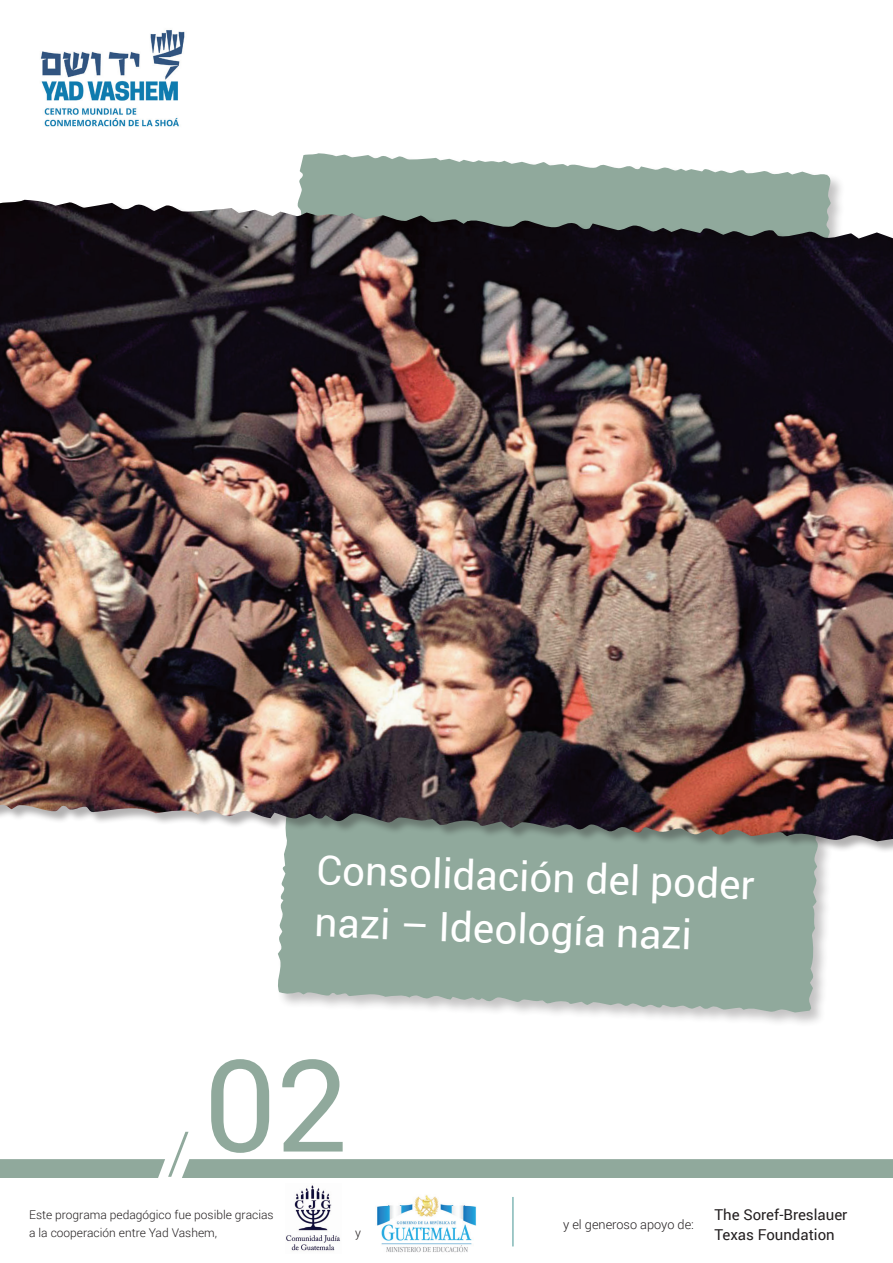
<style>
.page{position:relative;width:893px;height:1263px;background:#fff}
.page>*{position:absolute;margin:0;border:0;box-sizing:border-box;transform-origin:0 0}
.t1{font:128.1px "Roboto";color:#90a99c}
.t2{font:40.5px/52.5px "Roboto";color:#fff}
.t3{font:15px "Roboto";color:#231f20}
.t4{font:300 12.75px "Roboto";color:#231f20}
.t5{font:300 12px "Roboto";color:#231f20}
</style>
<div class="page">
<div style="left:276px;top:694px;width:560px;height:334px;background:#231f20;opacity:.27"></div>
<svg style="left:276px;top:854px;width:549px;height:158px;background:#97aea2"></svg>
<svg style="left:298px;top:153px;width:536px;height:48px;fill:#90a99c"></svg>
<svg style="left:0;top:1159px;width:893px;height:19px;background:#93ab9f"></svg>
<img style="left:40px;top:30px;width:145px;height:97px">
<div style="left:0;top:201px;width:893px;height:653px;background:#231f20;opacity:.35"></div>
<img style="left:0;top:203px;width:893px;height:638px">
<img style="left:377px;top:1195px;width:99px;height:58px">
<img style="left:286px;top:1185px;width:54px;height:66px">
<hr style="left:513px;top:1197px;width:1px;height:49px;background:#449492">
<h2 class="t2" style="left:317px;top:841px;width:440px;rotate:2deg">Consolidación del poder nazi – Ideología nazi</h2>
<h1 class="t1" style="left:167px;top:1016px;width:183px"><sub>/</sub>02</h1>
<p class="t5" style="left:29px;top:1207px;width:246px">Este programa pedagógico fue posible gracias</p>
<p class="t5" style="left:29px;top:1225px;width:189px">laa cooperación entre Yad Vashem,</p>
<p class="t5" style="left:355px;top:1225px;width:7px">y</p>
<p class="t4" style="left:563px;top:1215px;width:132px">y el generoso apoyo de:</p>
<p class="t3" style="left:714px;top:1204px;width:135px">The Soref-Breslauer</p>
<p class="t3" style="left:714px;top:1224px;width:122px">Texas Foundation</p>
</div>
